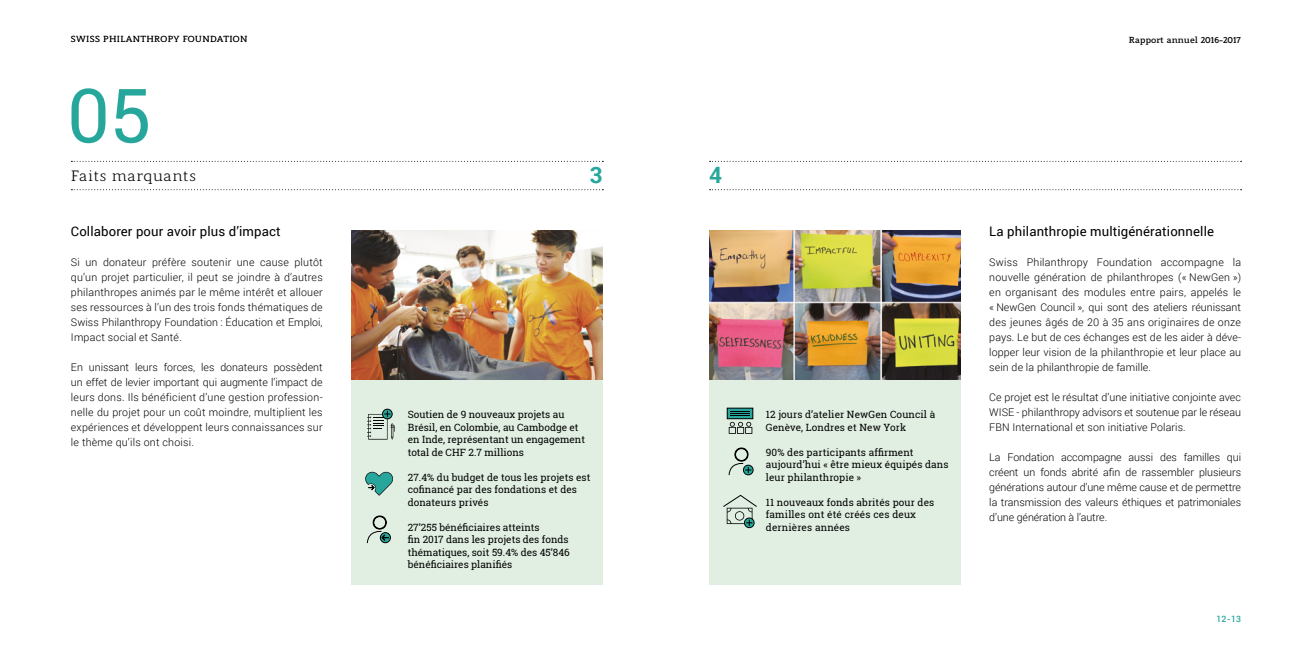
<style>
.page{position:relative;width:1312px;height:656px;background:#fff}
.page>*{position:absolute;margin:0;border:0;box-sizing:border-box;transform-origin:0 0}
.t1{font:75px "Roboto";color:#27a79c}
.t2{font:700 22.5px "Roboto";color:#27a79c}
.t3{font:15px "Modum";letter-spacing:.025em;color:#000}
.t4{font:13.12px "Roboto";letter-spacing:.01em;color:#000}
.t5{font:300 10.62px/15px "Roboto";letter-spacing:.01em;color:#000;text-align:justify}
.t6{font:10px/12.5px "Roboto Slab";letter-spacing:.005em;color:#000}
.t7{font:8.75px "Modum";letter-spacing:.035em;color:#000}
.t8{font:700 8.75px "Modum W00";letter-spacing:.005em;color:#000}
.t9{font:500 8.75px "Roboto";color:#27a79c}
</style>
<div class="page">
<div style="left:351px;top:379px;width:251px;height:206px;background:#e1efe2"></div>
<svg style="left:71px;top:161px;width:532px;height:1px"></svg>
<svg style="left:71px;top:189px;width:532px;height:1px"></svg>
<div style="left:709px;top:379px;width:251px;height:206px;background:#e1efe2"></div>
<svg style="left:709px;top:161px;width:532px;height:1px"></svg>
<svg style="left:709px;top:189px;width:532px;height:1px"></svg>
<img style="left:351px;top:230px;width:251px;height:149px">
<img style="left:709px;top:230px;width:251px;height:149px">
<div style="left:380px;top:532px;width:11px;height:11px;border:1px solid #000;border-radius:50%"></div>
<svg style="left:366px;top:515px;width:23px;height:28px"></svg>
<div style="left:382px;top:409px;width:10px;height:10px;border:1px solid #000;border-radius:50%"></div>
<svg style="left:367px;top:411px;width:27px;height:28px"></svg>
<svg style="left:365px;top:471px;width:28px;height:24px"></svg>
<svg style="left:728px;top:422px;width:24px;height:12px"></svg>
<div style="left:727px;top:408px;width:25px;height:10px;background:#27a79c"></div>
<div style="left:726px;top:407px;width:27px;height:12px;border:1px solid #000"></div>
<svg style="left:730px;top:411px;width:19px;height:5px"></svg>
<div style="left:743px;top:465px;width:10px;height:10px;border:1px solid #000;border-radius:50%"></div>
<svg style="left:728px;top:448px;width:23px;height:28px"></svg>
<div style="left:744px;top:517px;width:10px;height:11px;border:1px solid #000;border-radius:50%"></div>
<svg style="left:723px;top:494px;width:34px;height:32px"></svg>
<p class="t7" style="left:71px;top:32px;width:178px">SWISS PHILANTHROPY FOUNDATION</p>
<h1 class="t1" style="left:67px;top:63px;width:86px">05</h1>
<h3 class="t3" style="left:71px;top:164px;width:126px">Faits marquants</h3>
<h2 class="t2" style="left:589px;top:159px;width:14px">3</h2>
<h2 class="t2" style="left:709px;top:159px;width:14px">4</h2>
<p class="t8" style="left:1128px;top:33px;width:114px">Rapport annuel 2016-2017</p>
<p class="t4" style="left:71px;top:222px;width:211px">Collaborer pour avoir plus d’impact</p>
<p class="t4" style="left:989px;top:222px;width:226px">La philanthropie multigénérationnelle</p>
<p class="t5" style="left:71px;top:254px;width:253px">Si un donateur préfère soutenir une cause plutôt qu’un projet particulier, il peut se joindre à d’autres philanthropes animés par le même intérêt et allouer ses ressources à l’un des trois fonds thématiques de Swiss Philanthropy Foundation : Éducation et Emploi, Impact social et Santé.</p>
<p class="t5" style="left:71px;top:359px;width:253px">En unissant leurs forces, les donateurs possèdent un effet de levier important qui augmente l’impact de leurs dons. Ils bénéficient d’une gestion profession&shy;nelle du projet pour un coût moindre, multiplient les expériences et développent leurs connaissances sur le thème qu’ils ont choisi.</p>
<p class="t6" style="left:407px;top:408px;width:179px">Soutien de 9 nouveaux projets au<br>Brésil, en Colombie, au Cambodge et en Inde, représentant un engagement total de CHF 2.7 millions</p>
<p class="t6" style="left:407px;top:470px;width:184px">27.4% du budget de tous les projets est cofinancé par des fondations et des donateurs privés</p>
<p class="t6" style="left:407px;top:520px;width:163px">27’255 bénéficiaires atteints<br>fin 2017 dans les projets des fonds thématiques, soit 59.4% des 45’846 bénéficiaires planifiés</p>
<p class="t6" style="left:765px;top:408px;width:171px">12 jours d’atelier NewGen Council à<br>Genève, Londres et New York</p>
<p class="t6" style="left:765px;top:445px;width:184px">90% des participants affirment aujourd’hui « être mieux équipés dans leur philanthropie »</p>
<p class="t6" style="left:765px;top:495px;width:170px">11 nouveaux fonds abrités pour des familles ont été créés ces deux dernières années</p>
<p class="t5" style="left:989px;top:254px;width:253px">Swiss Philanthropy Foundation accompagne la nouvelle génération de philanthropes (« NewGen ») en organisant des modules entre pairs, appelés le « NewGen Council », qui sont des ateliers réunissant des jeunes âgés de 20 à 35 ans originaires de onze pays. Le but de ces échanges est de les aider à déve&shy;lopper leur vision de la philanthropie et leur place au sein de la philanthropie de famille.</p>
<p class="t5" style="left:989px;top:389px;width:253px">Ce projet est le résultat d’une initiative conjointe avec WISE - philanthropy advisors et soutenue par le réseau FBN International et son initiative Polaris.</p>
<p class="t5" style="left:989px;top:449px;width:253px">La Fondation accompagne aussi des familles qui créent un fonds abrité afin de rassembler plusieurs générations autour d’une même cause et de permettre la transmission des valeurs éthiques et patrimoniales d’une génération à l’autre.</p>
<p class="t9" style="left:1216px;top:612px;width:26px">12 - 13</p>
</div>
